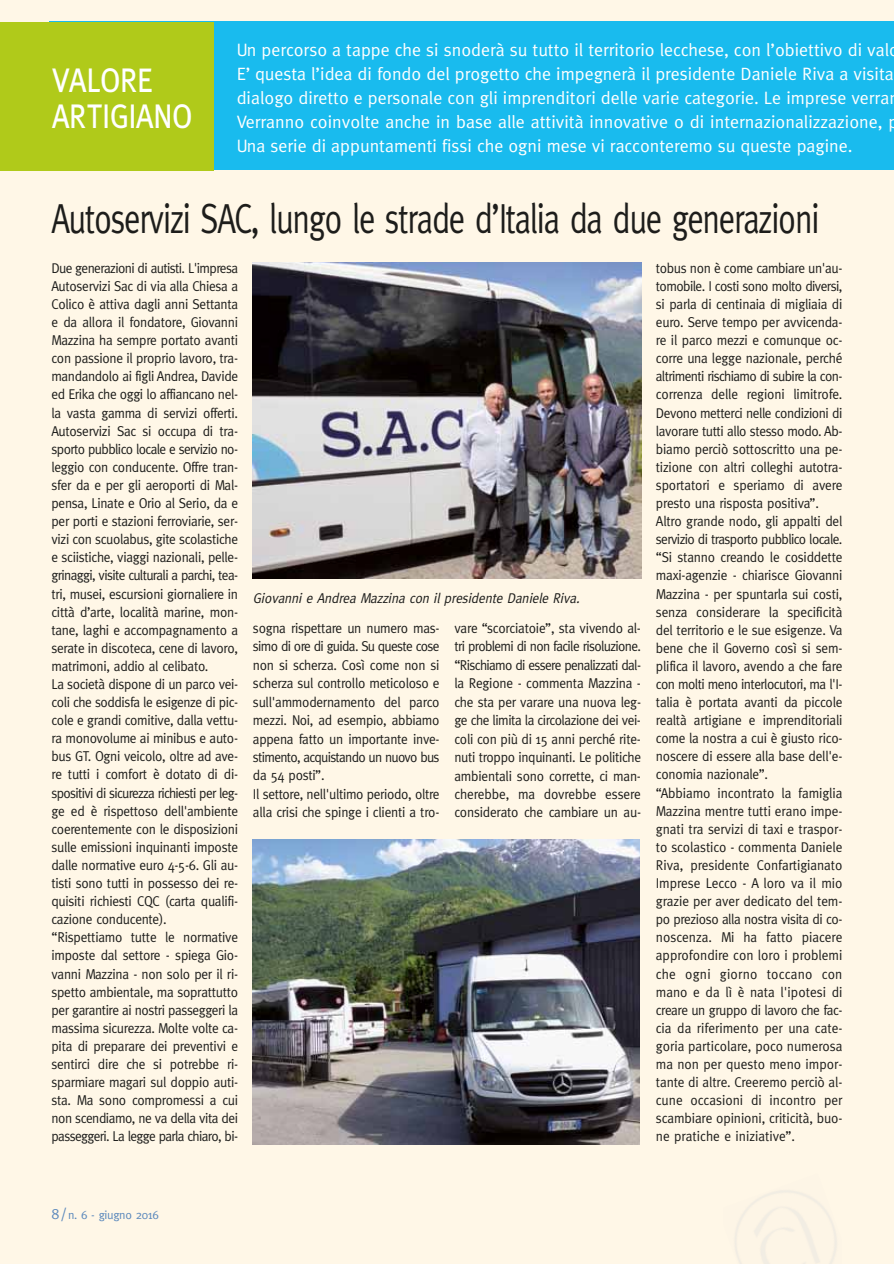
<style>
.page{position:relative;width:894px;height:1264px;background:#fff7e7}
.page>*{position:absolute;margin:0;border:0;box-sizing:border-box;transform-origin:0 0}
.t1{font:45px/36px "Meta Caps";letter-spacing:-.045em;color:#fff;scale:.8 1}
.t2{font:42px "Meta";letter-spacing:-.04em;color:#1d1d1b;scale:.78 1}
.t3{font:17.85px/24px "Meta";color:#fff}
.t4{font:14.25px/18.1px "Meta";letter-spacing:-.02em;color:#1d1d1b;scale:.94 1}
.t5{font:italic 14.25px "Meta";color:#1d1d1b;scale:.94 1}
.t6{font:12px "Meta";letter-spacing:-.025em;color:#5a88bc}
.s1{font-size:15px}
</style>
<div class="page">
<img style="left:253px;top:262px;width:388px;height:316px">
<div style="left:49px;top:21px;width:845px;height:149px;background:#19bbee"></div>
<div style="left:0;top:22px;width:214px;height:149px;background:#b0ca1a"></div>
<img style="left:253px;top:839px;width:387px;height:305px">
<h1 class="t1" style="left:52px;top:58px;width:178px">valore artigiano</h1>
<p class="t3" style="left:237px;top:40px;width:664px">Un percorso a tappe che si snoderà su tutto il territorio lecchese, con l’obiettivo di val E’ questa l’idea di fondo del progetto che impegnerà il presidente Daniele Riva a visita dialogo diretto e personale con gli imprenditori delle varie categorie. Le imprese verran Verranno coinvolte anche in base alle attività innovative o di internazionalizzazione, p Una serie di appuntamenti fissi che ogni mese vi racconteremo su queste pagine.</p>
<h2 class="t2" style="left:52px;top:202px;width:986px">Autoservizi SAC, lungo le strade d’Italia da due generazioni</h2>
<p class="t4" style="left:656px;top:260px;width:200px">tobus non è come cambiare un'au&shy;tomobile. I costi sono molto diversi, si parla di centinaia di migliaia di euro. Serve tempo per avvicenda&shy;re il parco mezzi e comunque oc&shy;corre una legge nazionale, perché altrimenti rischiamo di subire la con&shy;correnza delle regioni limitrofe.<br>Devono metterci nelle condizioni di lavorare tutti allo stesso modo. Ab&shy;biamo perciò sottoscritto una pe&shy;tizione con altri colleghi autotra&shy;sportatori e speriamo di avere presto una risposta positiva”.<br>Altro grande nodo, gli appalti del servizio di trasporto pubblico locale. “Si stanno creando le cosiddette maxi-agenzie - chiarisce Giovanni Mazzina - per spuntarla sui costi, senza considerare la specificità del territorio e le sue esigenze. Va bene che il Governo così si sem&shy;plifica il lavoro, avendo a che fare con molti meno interlocutori, ma l'I&shy;talia è portata avanti da piccole realtà artigiane e imprenditoriali come la nostra a cui è giusto rico&shy;noscere di essere alla base dell'e&shy;conomia nazionale”.<br>“Abbiamo incontrato la famiglia Mazzina mentre tutti erano impe&shy;gnati tra servizi di taxi e traspor&shy;to scolastico - commenta Daniele Riva, presidente Confartigianato Imprese Lecco - A loro va il mio grazie per aver dedicato del tem&shy;po prezioso alla nostra visita di co&shy;noscenza. Mi ha fatto piacere approfondire con loro i problemi che ogni giorno toccano con mano e da lì è nata l'ipotesi di creare un gruppo di lavoro che fac&shy;cia da riferimento per una cate&shy;goria particolare, poco numerosa ma non per questo meno impor&shy;tante di altre. Creeremo perciò al&shy;cune occasioni di incontro per scambiare opinioni, criticità, buo&shy;ne pratiche e iniziative”.</p>
<p class="t4" style="left:52px;top:260px;width:200px">Due generazioni di autisti. L'impresa Autoservizi Sac di via alla Chiesa a Colico è attiva dagli anni Settanta e da allora il fondatore, Giovanni Mazzina ha sempre portato avanti con passione il proprio lavoro, tra&shy;mandandolo ai figli Andrea, Davide ed Erika che oggi lo affiancano nel&shy;la vasta gamma di servizi offerti.<br>Autoservizi Sac si occupa di tra&shy;sporto pubblico locale e servizio no&shy;leggio con conducente. Offre tran&shy;sfer da e per gli aeroporti di Mal&shy;pensa, Linate e Orio al Serio, da e per porti e stazioni ferroviarie, ser&shy;vizi con scuolabus, gite scolastiche e sciistiche, viaggi nazionali, pelle&shy;grinaggi, visite culturali a parchi, tea&shy;tri, musei, escursioni giornaliere in città d’arte, località marine, mon&shy;tane, laghi e accompagnamento a serate in discoteca, cene di lavoro, matrimoni, addio al celibato.<br>La società dispone di un parco vei&shy;coli che soddisfa le esigenze di pic&shy;cole e grandi comitive, dalla vettu&shy;ra monovolume ai minibus e auto&shy;bus GT. Ogni veicolo, oltre ad ave&shy;re tutti i comfort è dotato di di&shy;spositivi di sicurezza richiesti per leg&shy;ge ed è rispettoso dell'ambiente coerentemente con le disposizioni sulle emissioni inquinanti imposte dalle normative euro 4-5-6. Gli au&shy;tisti sono tutti in possesso dei re&shy;quisiti richiesti CQC (carta qualifi&shy;cazione conducente). “Rispettiamo tutte le normative imposte dal settore - spiega Gio&shy;vanni Mazzina - non solo per il ri&shy;spetto ambientale, ma soprattutto per garantire ai nostri passeggeri la massima sicurezza. Molte volte ca&shy;pita di preparare dei preventivi e sentirci dire che si potrebbe ri&shy;sparmiare magari sul doppio auti&shy;sta. Ma sono compromessi a cui non scendiamo, ne va della vita dei passeggeri. La legge parla chiaro, bi-</p>
<p class="t5" style="left:253px;top:592px;width:352px">Giovanni e Andrea Mazzina con il presidente Daniele Riva.</p>
<p class="t4" style="left:454px;top:620px;width:200px;text-align:justify">vare “scorciatoie”, sta vivendo al&shy;tri problemi di non facile risoluzione. “Rischiamo di essere penalizzati dal&shy;la Regione - commenta Mazzina - che sta per varare una nuova leg&shy;ge che limita la circolazione dei vei&shy;coli con più di 15 anni perché rite&shy;nuti troppo inquinanti. Le politiche ambientali sono corrette, ci man&shy;cherebbe, ma dovrebbe essere considerato che cambiare un au-</p>
<p class="t4" style="left:253px;top:620px;width:200px">sogna rispettare un numero mas&shy;simo di ore di guida. Su queste cose non si scherza. Così come non si scherza sul controllo meticoloso e sull'ammodernamento del parco mezzi. Noi, ad esempio, abbiamo appena fatto un importante inve&shy;stimento, acquistando un nuovo bus da 54 posti”.<br>Il settore, nell'ultimo periodo, oltre alla crisi che spinge i clienti a tro-</p>
<p class="t6" style="left:52px;top:1210px;width:109px"><span class="s1">8 /</span> n. 6 - giugno 2016</p>
</div>
